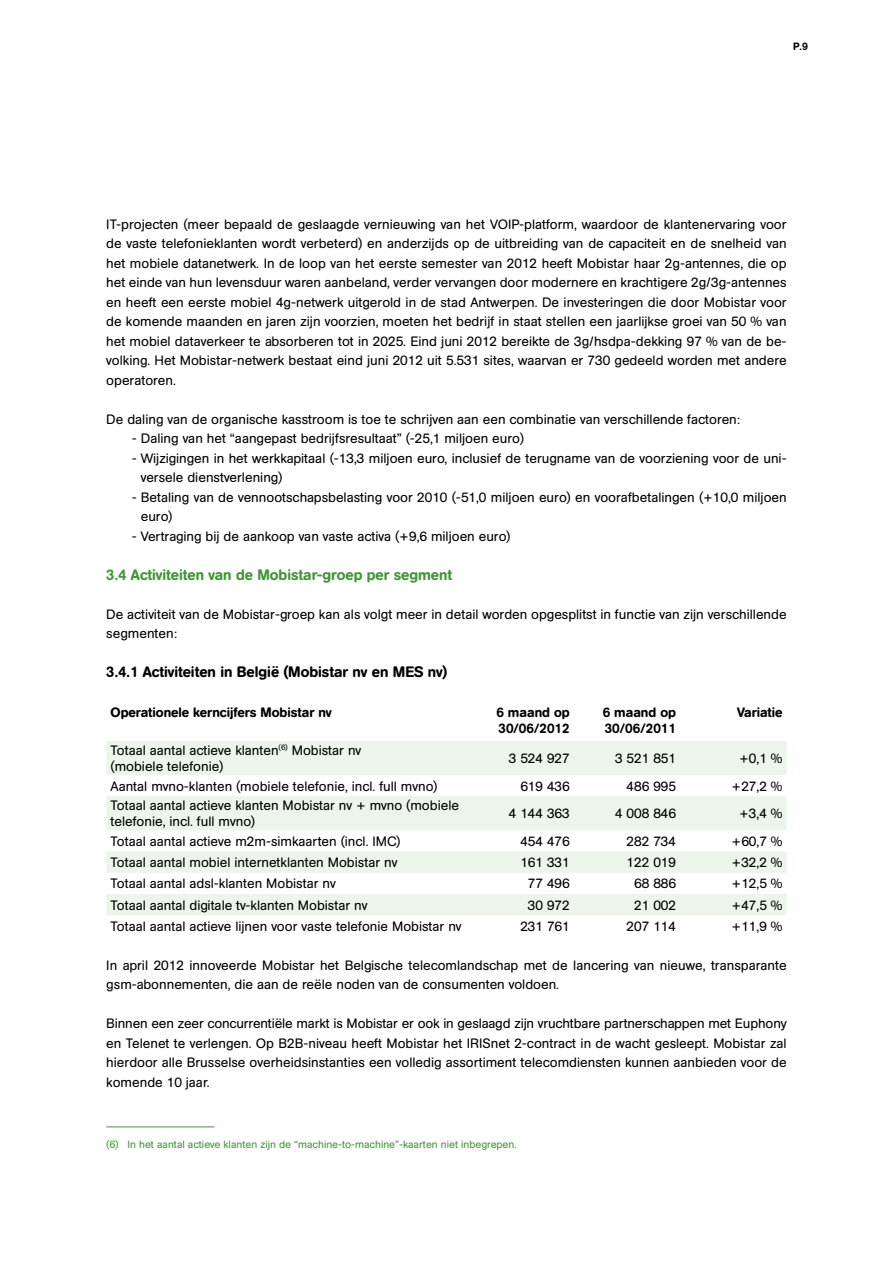
<style>
.page{position:relative;width:893px;height:1263px;background:#fff}
.page>*{position:absolute;margin:0;border:0;box-sizing:border-box;transform-origin:0 0}
.t1{font:500 15px "Mobistar";color:#439539}
.t2{font:500 15px "Mobistar";color:#000}
.t3{font:13.5px/19.5px "Mobistar";color:#000}
.t4{font:500 13.5px/16.2px "Mobistar";color:#000}
.t5{font:10.5px "Mobistar";color:#439539}
.t6{font:500 10.5px "Mobistar";color:#000}
</style>
<div class="page">
<svg style="left:106px;top:741px;width:681px;height:174px;fill:#ecf4eb"></svg>
<hr style="left:106px;top:1126px;width:108px;height:1px;background:#439539">
<p class="t6" style="left:793px;top:41px;width:16px">P.9</p>
<p class="t3" style="left:106px;top:214px;width:682px;text-align:justify">IT-projecten (meer bepaald de geslaagde vernieuwing van het VOIP-platform, waardoor de klantenervaring voor de vaste telefonieklanten wordt verbeterd) en anderzijds op de uitbreiding van de capaciteit en de snelheid van het mobiele datanetwerk. In de loop van het eerste semester van 2012 heeft Mobistar haar 2g-antennes, die op het einde van hun levensduur waren aanbeland, verder vervangen door modernere en krachtigere 2g/3g-antennes en heeft een eerste mobiel 4g-netwerk uitgerold in de stad Antwerpen. De investeringen die door Mobistar voor de komende maanden en jaren zijn voorzien, moeten het bedrijf in staat stellen een jaarlijkse groei van 50 % van het mobiel dataverkeer te absorberen tot in 2025. Eind juni 2012 bereikte de 3g/hsdpa-dekking 97 % van de be&shy;volking. Het Mobistar-netwerk bestaat eind juni 2012 uit 5.531 sites, waarvan er 730 gedeeld worden met andere operatoren.</p>
<p class="t3" style="left:106px;top:409px;width:635px">De daling van de organische kasstroom is toe te schrijven aan een combinatie van verschillende factoren:</p>
<p class="t3" style="left:132px;top:429px;width:394px">- Daling van het “aangepast bedrijfsresultaat” (-25,1 miljoen euro)</p>
<p class="t3" style="left:141px;top:448px;width:647px;text-indent:-9px">- Wijzigingen in het werkkapitaal (-13,3 miljoen euro, inclusief de terugname van de voorziening voor de uni&shy;versele dienstverlening)</p>
<p class="t3" style="left:141px;top:487px;width:647px;text-indent:-9px">- Betaling van de vennootschapsbelasting voor 2010 (-51,0 miljoen euro) en voorafbetalingen (+10,0 miljoen euro)</p>
<p class="t3" style="left:132px;top:526px;width:380px">- Vertraging bij de aankoop van vaste activa (+9,6 miljoen euro)</p>
<p class="t1" style="left:106px;top:566px;width:347px">3.4 Activiteiten van de Mobistar-groep per segment</p>
<p class="t3" style="left:106px;top:604px;width:682px">De activiteit van de Mobistar-groep kan als volgt meer in detail worden opgesplitst in functie van zijn verschillende segmenten:</p>
<p class="t2" style="left:106px;top:663px;width:343px">3.4.1 Activiteiten in België (Mobistar nv en MES nv)</p>
<p class="t4" style="left:111px;top:704px;width:223px">Operationele kerncijfers Mobistar nv</p>
<p class="t4" style="left:496px;top:704px;width:75px">6 maand op<br>30/06/2012</p>
<p class="t4" style="left:603px;top:704px;width:75px">6 maand op<br>30/06/2011</p>
<p class="t4" style="left:737px;top:704px;width:47px">Variatie</p>
<p class="t3" style="left:111px;top:742px;width:252px;line-height:16.2px">Totaal aantal actieve klanten<sup>(6)</sup> Mobistar nv (mobiele telefonie)</p>
<p class="t3" style="left:509px;top:749px;width:62px">3 524 927</p>
<p class="t3" style="left:615px;top:749px;width:62px">3 521 851</p>
<p class="t3" style="left:739px;top:749px;width:45px">+0,1 %</p>
<p class="t3" style="left:111px;top:776px;width:329px">Aantal mvno-klanten (mobiele telefonie, incl. full mvno)</p>
<p class="t3" style="left:520px;top:776px;width:51px">619 436</p>
<p class="t3" style="left:627px;top:776px;width:51px">486 995</p>
<p class="t3" style="left:732px;top:776px;width:52px">+27,2 %</p>
<p class="t3" style="left:111px;top:797px;width:350px;line-height:16.2px">Totaal aantal actieve klanten Mobistar nv + mvno (mobiele telefonie, incl. full mvno)</p>
<p class="t3" style="left:509px;top:804px;width:62px">4 144 363</p>
<p class="t3" style="left:615px;top:804px;width:62px">4 008 846</p>
<p class="t3" style="left:739px;top:804px;width:45px">+3,4 %</p>
<p class="t3" style="left:111px;top:832px;width:292px">Totaal aantal actieve m2m-simkaarten (incl. IMC)</p>
<p class="t3" style="left:520px;top:832px;width:51px">454 476</p>
<p class="t3" style="left:627px;top:832px;width:51px">282 734</p>
<p class="t3" style="left:732px;top:832px;width:52px">+60,7 %</p>
<p class="t3" style="left:111px;top:853px;width:288px">Totaal aantal mobiel internetklanten Mobistar nv</p>
<p class="t3" style="left:520px;top:853px;width:51px">161 331</p>
<p class="t3" style="left:627px;top:853px;width:51px">122 019</p>
<p class="t3" style="left:732px;top:853px;width:52px">+32,2 %</p>
<p class="t3" style="left:111px;top:874px;width:227px">Totaal aantal adsl-klanten Mobistar nv</p>
<p class="t3" style="left:528px;top:874px;width:43px">77 496</p>
<p class="t3" style="left:634px;top:874px;width:43px">68 886</p>
<p class="t3" style="left:732px;top:874px;width:52px">+12,5 %</p>
<p class="t3" style="left:111px;top:895px;width:258px">Totaal aantal digitale tv-klanten Mobistar nv</p>
<p class="t3" style="left:528px;top:895px;width:43px">30 972</p>
<p class="t3" style="left:634px;top:895px;width:43px">21 002</p>
<p class="t3" style="left:732px;top:895px;width:52px">+47,5 %</p>
<p class="t3" style="left:111px;top:917px;width:352px">Totaal aantal actieve lijnen voor vaste telefonie Mobistar nv</p>
<p class="t3" style="left:520px;top:917px;width:51px">231 761</p>
<p class="t3" style="left:627px;top:917px;width:51px">207 114</p>
<p class="t3" style="left:732px;top:917px;width:52px">+11,9 %</p>
<p class="t3" style="left:106px;top:955px;width:682px">In april 2012 innoveerde Mobistar het Belgische telecomlandschap met de lancering van nieuwe, transparante gsm-abonnementen, die aan de reële noden van de consumenten voldoen.</p>
<p class="t3" style="left:106px;top:1014px;width:682px;text-align:justify">Binnen een zeer concurrentiële markt is Mobistar er ook in geslaagd zijn vruchtbare partnerschappen met Euphony en Telenet te verlengen. Op B2B-niveau heeft Mobistar het IRISnet 2-contract in de wacht gesleept. Mobistar zal hierdoor alle Brusselse overheidsinstanties een volledig assortiment telecomdiensten kunnen aanbieden voor de komende 10 jaar.</p>
<p class="t5" style="left:106px;top:1138px;width:412px">(6) In het aantal actieve klanten zijn de “machine-to-machine”-kaarten niet inbegrepen.</p>
</div>
